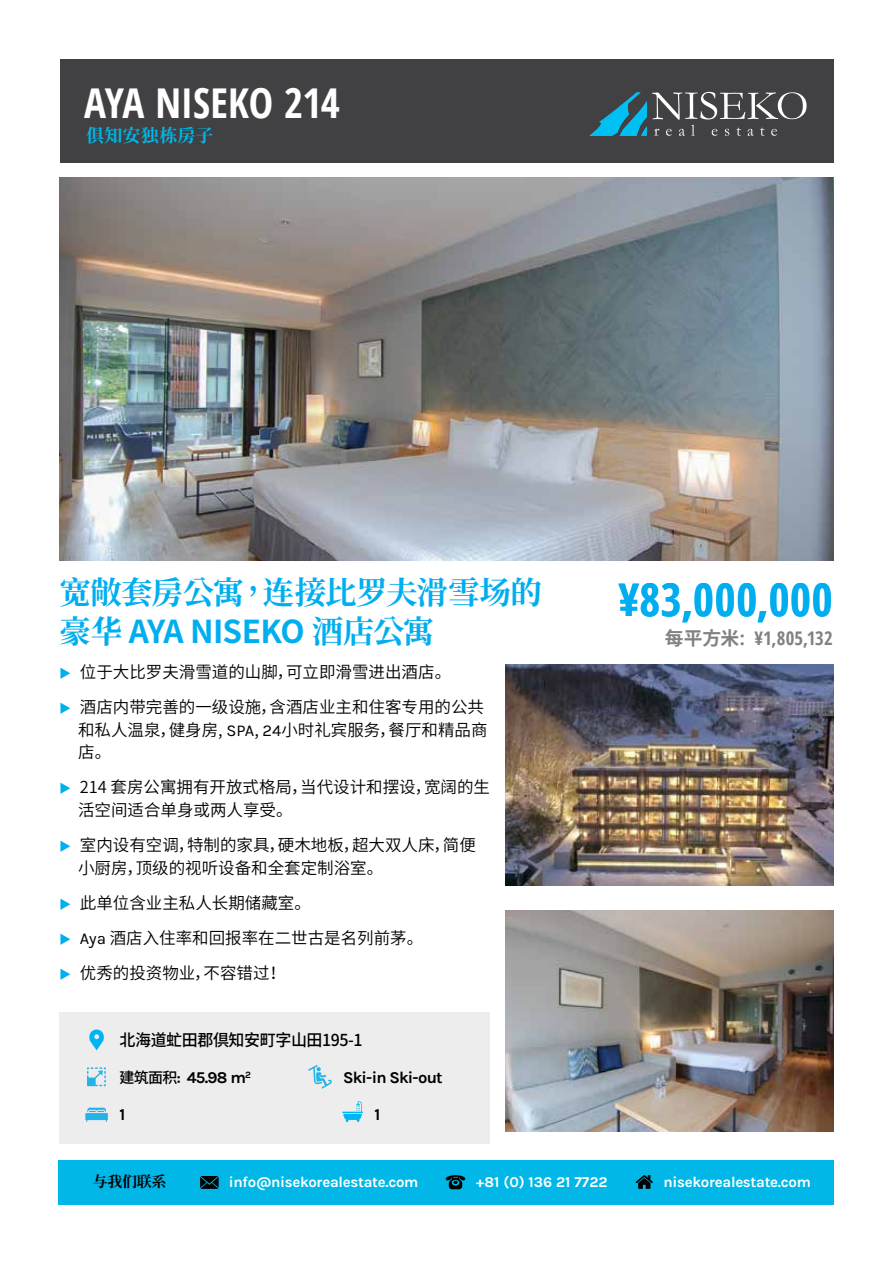
<style>
.page{position:relative;width:893px;height:1263px;background:#fff}
.page>*{position:absolute;margin:0;border:0;box-sizing:border-box;transform-origin:0 0}
.t1{font:700 condensed 45px "Open Sans";letter-spacing:.015em;color:#00aeef}
.t2{font:700 condensed 41.1px "Open Sans";letter-spacing:-.01em;color:#fff}
.t3{font:31.5px "Gen Yo Min TW B";letter-spacing:-.02em;color:#00aeef}
.t4{font:700 31.5px "Source Han Sans";letter-spacing:-.025em;color:#00aeef}
.t5{font:700 condensed 18.75px "Open Sans";letter-spacing:.005em;color:#808183}
.t6{font:18px "Gen Yo Min TW B";letter-spacing:.01em;color:#00b7e7}
.t7{font:600 16.5px/35.2px "Noto Sans CJ Ksc";color:#000}
.t8{font:700 16.5px "Karla";letter-spacing:-.025em;color:#000}
.t9{font:700 16.5px "Karla";letter-spacing:-.045em;color:#000}
.t10{font:500 16.5px "Noto Sans CJ Ksc";letter-spacing:-.025em;color:#000}
.t11{font:700 15px "Karla";letter-spacing:-.02em;color:#fff}
.t12{font:700 15px "Karla";color:#fff}
.t13{font:700 15px "Karla";letter-spacing:-.02em;color:#000}
.t14{font:15px "Gen Yo Min TW B";letter-spacing:-.02em;color:#000}
.s1{font-family:"Gen Yo Min TW B";font-weight:400}
.s2{font-family:"Karla";font-weight:400}
.s3{font-family:"Source Han Sans";font-weight:500;font-size:15px}
.s4{font-size:15px}
.s5{font-family:"Noto Sans CJ Ksc";font-stretch:normal}
</style>
<div class="page">
<img style="left:59px;top:177px;width:774px;height:383px">
<img style="left:506px;top:665px;width:327px;height:221px">
<img style="left:506px;top:910px;width:327px;height:221px">
<div style="left:60px;top:60px;width:773px;height:103px;background:#414042"></div>
<div style="left:58px;top:1160px;width:775px;height:44px;background:#00b7e7"></div>
<svg style="left:445px;top:1175px;width:21px;height:14px"></svg>
<svg style="left:636px;top:1175px;width:17px;height:14px"></svg>
<svg style="left:200px;top:1176px;width:19px;height:13px"></svg>
<svg style="left:589px;top:92px;width:217px;height:44px"></svg>
<div style="left:59px;top:1013px;width:431px;height:131px;background:#ededee"></div>
<svg style="left:85px;top:1108px;width:23px;height:14px"></svg>
<svg style="left:89px;top:1029px;width:15px;height:21px"></svg>
<svg style="left:87px;top:1067px;width:19px;height:19px"></svg>
<svg style="left:308px;top:1065px;width:24px;height:24px"></svg>
<svg style="left:342px;top:1101px;width:21px;height:21px"></svg>
<h2 class="t2" style="left:84px;top:75px;width:257px">AYA NISEKO 214</h2>
<p class="t6" style="left:86px;top:126px;width:129px">俱知安独栋房子</p>
<h3 class="t3" style="left:60px;top:575px;width:484px">宽敞套房公寓，连接比罗夫滑雪场的</h3>
<h3 class="t4" style="left:60px;top:614px;width:376px"><span class="s1">豪华</span> AYA NISEKO <span class="s1">酒店公寓</span></h3>
<p class="t7" style="left:80px;top:655px;width:406px">位于大比罗夫滑雪道的山脚，可立即滑雪进出酒店。<br>酒店内带完善的一级设施，含酒店业主和住客专用的公共</p>
<p class="t7" style="left:78px;top:719px;width:411px;line-height:22.5px">和私人温泉，健身房, <span class="s2">SPA</span>, <span class="s2">24</span>小时礼宾服务，餐厅和精品商店。</p>
<p class="t7" style="left:78px;top:776px;width:414px;line-height:22.5px">214 套房公寓拥有开放式格局，当代设计和摆设，宽阔的生活空间适合单身或两人享受。</p>
<p class="t7" style="left:78px;top:834px;width:399px;line-height:22.5px">室内设有空调，特制的家具，硬木地板，超大双人床，简便小厨房，顶级的视听设备和全套定制浴室。</p>
<p class="t7" style="left:80px;top:886px;width:345px">此单位含业主私人长期储藏室。<br><span class="s2">Aya</span> 酒店入住率和回报率在二世古是名列前茅。优秀的投资物业，不容错过！</p>
<p class="t8" style="left:120px;top:1028px;width:244px">Yamada 195-1, Kutchan, Hokkaido</p>
<p class="t9" style="left:120px;top:1067px;width:67px">Building:</p>
<p class="t10" style="left:120px;top:1030px;width:245px">北海道虻田郡倶知安町字山田195-1</p>
<p class="t8" style="left:120px;top:1068px;width:133px"><span class="s3">建筑面积</span><span class="s4">:</span> 45.98 m<sup>2</sup></p>
<p class="t9" style="left:343px;top:1068px;width:101px">Ski-in Ski-out</p>
<p class="t8" style="left:120px;top:1105px;width:7px">1</p>
<p class="t8" style="left:375px;top:1105px;width:7px">1</p>
<h1 class="t1" style="left:618px;top:568px;width:216px">¥83,000,000</h1>
<p class="t5" style="left:665px;top:625px;width:169px"><span class="s5">每平方米</span>: ¥1,805,132</p>
<p class="t14" style="left:93px;top:1173px;width:75px">与我们联系</p>
<p class="t13" style="left:93px;top:1173px;width:85px">Get in touch</p>
<p class="t11" style="left:229px;top:1173px;width:191px">info@nisekorealestate.com</p>
<p class="t12" style="left:476px;top:1173px;width:133px">+81 (0) 136 21 7722</p>
<p class="t11" style="left:664px;top:1173px;width:149px">nisekorealestate.com</p>
</div>
